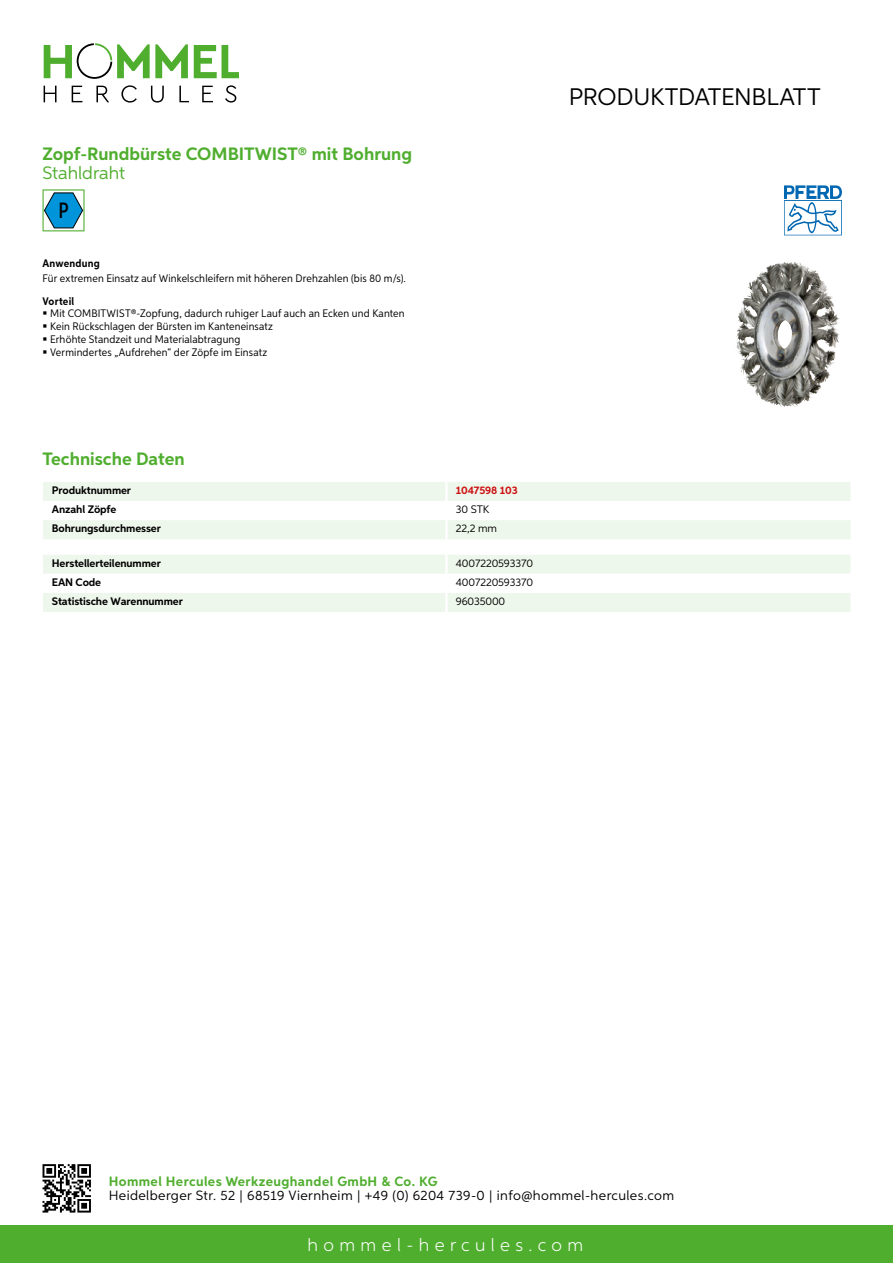
<style>
.page{position:relative;width:893px;height:1263px;background:#fff}
.page>*{position:absolute;margin:0;border:0;box-sizing:border-box;transform-origin:0 0}
.t1{font:24px "Aspira";letter-spacing:-.01em;color:#000}
.t2{font:500 22.2px "Aspira XX Nar";color:#000}
.t3{font:700 18px "Aspira";color:#50ae2f}
.t4{font:300 18px "Aspira";letter-spacing:.3em;color:#fff}
.t5{font:18px "Aspira";color:#50ae2f}
.t6{font:13.5px "Aspira";letter-spacing:.03em;color:#000}
.t7{font:700 13.5px "Aspira";letter-spacing:.03em;color:#50ae2f}
.t8{font:10.95px/12.8px "Aspira Nar";letter-spacing:.015em;color:#000}
.t9{font:700 10.95px "Aspira";letter-spacing:-.01em;color:#000}
.t10{font:10.95px "Aspira";letter-spacing:-.01em;color:#000}
.t11{font:700 10.95px "Aspira Nar";letter-spacing:.02em;color:#000}
.t12{font:700 10.95px "Aspira";letter-spacing:-.01em;color:#cd1013}
</style>
<div class="page">
<div style="left:0;top:1226px;width:893px;height:37px;background:#50ae2f"></div>
<svg style="left:43px;top:1164px;width:48px;height:48px"></svg>
<svg style="left:194px;top:45px;width:45px;height:33px"></svg>
<svg style="left:44px;top:43px;width:144px;height:36px"></svg>
<svg style="left:44px;top:86px;width:13px;height:16px"></svg>
<svg style="left:72px;top:86px;width:10px;height:16px"></svg>
<svg style="left:96px;top:86px;width:13px;height:16px"></svg>
<svg style="left:121px;top:85px;width:16px;height:18px"></svg>
<svg style="left:151px;top:86px;width:13px;height:17px"></svg>
<svg style="left:179px;top:86px;width:10px;height:16px"></svg>
<svg style="left:202px;top:86px;width:11px;height:16px"></svg>
<svg style="left:225px;top:85px;width:11px;height:18px"></svg>
<svg style="left:43px;top:482px;width:807px;height:57px"></svg>
<hr style="left:445px;top:520px;width:3px;height:19px;background:#fff">
<svg style="left:43px;top:555px;width:807px;height:57px"></svg>
<hr style="left:445px;top:593px;width:3px;height:19px;background:#fff">
<svg style="left:43px;top:189px;width:42px;height:42px"></svg>
<img style="left:760px;top:262px;width:27px;height:12px">
<svg style="left:784px;top:185px;width:58px;height:50px"></svg>
<h3 class="t3" style="left:43px;top:142px;width:371px">Zopf-Rundbürste COMBITWIST® mit Bohrung</h3>
<h3 class="t5" style="left:43px;top:162px;width:84px">Stahldraht</h3>
<h2 class="t2" style="left:59px;top:197px;width:12px">P</h2>
<p class="t11" style="left:43px;top:257px;width:59px">Anwendung</p>
<p class="t8" style="left:43px;top:272px;width:365px">Für extremen Einsatz auf Winkelschleifern mit höheren Drehzahlen (bis 80 m/s).</p>
<p class="t11" style="left:43px;top:294px;width:33px">Vorteil</p>
<p class="t8" style="left:50px;top:307px;width:356px">Mit COMBITWIST®-Zopfung, dadurch ruhiger Lauf auch an Ecken und Kanten Kein Rückschlagen der Bürsten im Kanteneinsatz<br>Erhöhte Standzeit und Materialabtragung<br>Vermindertes „Aufdrehen“ der Zöpfe im Einsatz</p>
<h3 class="t3" style="left:43px;top:448px;width:144px">Technische Daten</h3>
<p class="t9" style="left:52px;top:483px;width:81px">Produktnummer</p>
<p class="t12" style="left:456px;top:483px;width:63px">1047598 103</p>
<p class="t9" style="left:52px;top:502px;width:66px">Anzahl Zöpfe</p>
<p class="t10" style="left:456px;top:502px;width:29px">30 STK</p>
<p class="t9" style="left:52px;top:521px;width:111px">Bohrungsdurchmesser</p>
<p class="t10" style="left:456px;top:522px;width:43px">22,2 mm</p>
<p class="t9" style="left:52px;top:556px;width:111px">Herstellerteilenummer</p>
<p class="t10" style="left:456px;top:556px;width:79px">4007220593370</p>
<p class="t9" style="left:52px;top:575px;width:51px">EAN Code</p>
<p class="t10" style="left:456px;top:575px;width:79px">4007220593370</p>
<p class="t9" style="left:52px;top:594px;width:132px">Statistische Warennummer</p>
<p class="t10" style="left:456px;top:594px;width:51px">96035000</p>
<h1 class="t1" style="left:569px;top:82px;width:253px">Produktdatenblatt</h1>
<p class="t7" style="left:109px;top:1172px;width:330px">Hommel Hercules Werkzeughandel GmbH &amp; Co. KG</p>
<p class="t6" style="left:109px;top:1187px;width:567px">Heidelberger Str. 52 | 68519 Viernheim | +49 (0) 6204 739-0 | info@hommel-hercules.com</p>
<h3 class="t4" style="left:307px;top:1234px;width:277px">hommel-hercules.com</h3>
</div>
